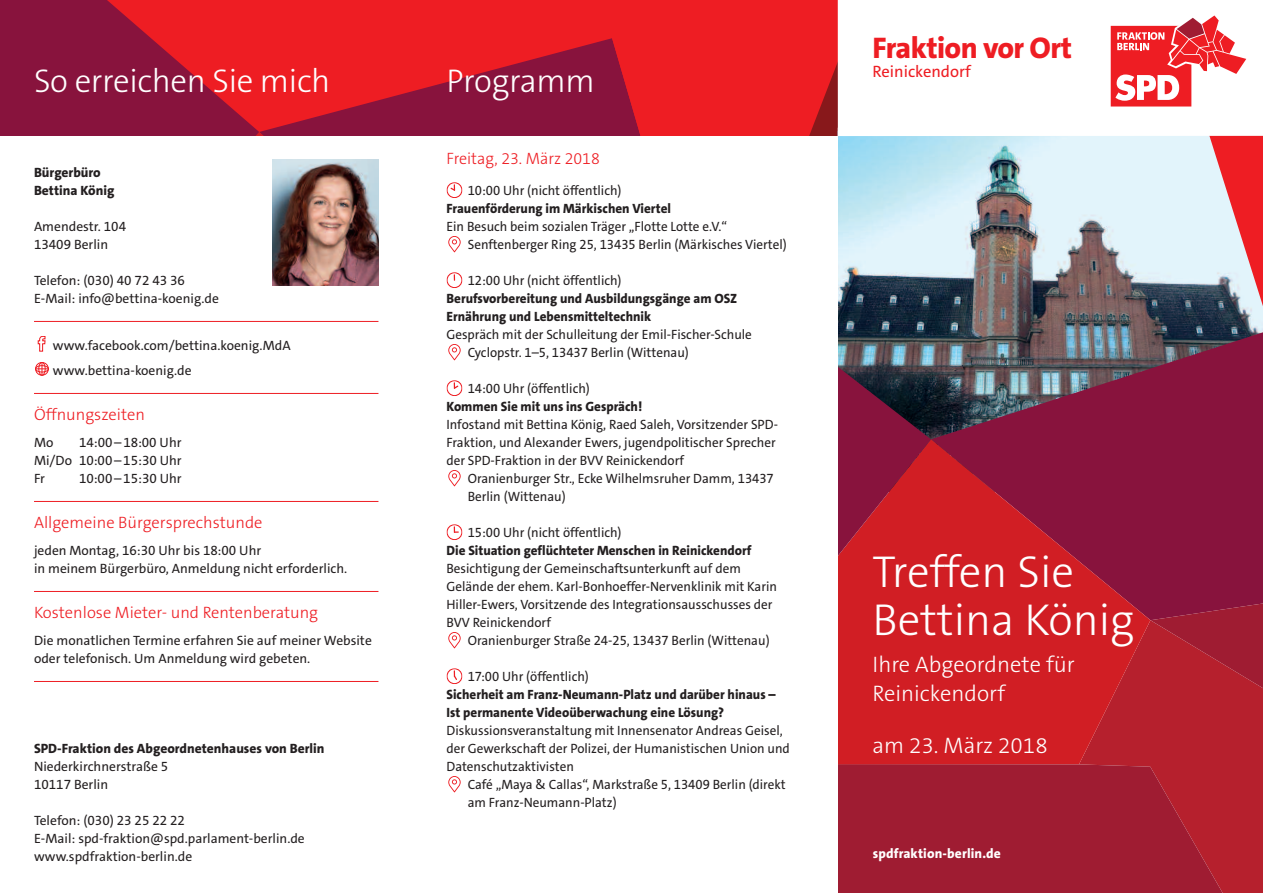
<style>
.page{position:relative;width:1263px;height:893px;background:#fff}
.page>*{position:absolute;margin:0;border:0;box-sizing:border-box;transform-origin:0 0}
.t1{font:300 45px/48px "The Sans B3";color:#fff}
.t2{font:300 33px "The Sans B3";letter-spacing:-.01em;color:#fff}
.t3{font:800 30px "SPD The Sans";letter-spacing:-.02em;color:#ee1d23}
.t4{font:300 22.5px/28.5px "The Sans B3";color:#fff}
.t5{font:300 16.5px "The Sans B3";color:#ee1d23}
.t6{font:16.5px "SPD The Sans";color:#ee1d23}
.t7{font:13.5px/18px "SPD The Sans";color:#231f20}
.t8{font:800 13.5px/18px "SPD The Sans";color:#231f20}
.t9{font:800 13.5px "SPD The Sans";letter-spacing:.01em;color:#fff}
</style>
<div class="page">
<svg style="left:259px;top:38px;width:293px;height:98px;background:#c1182e"></svg>
<svg style="left:0;top:0;width:259px;height:136px;background:#a51535"></svg>
<svg style="left:552px;top:0;width:215px;height:136px;background:#d61a29"></svg>
<svg style="left:767px;top:0;width:71px;height:136px;background:#e21d22"></svg>
<img style="left:838px;top:136px;width:273px;height:194px">
<div style="left:1225px;top:719px;width:38px;height:174px;background:#b6202d"></div>
<img style="left:931px;top:330px;width:180px;height:109px">
<svg style="left:931px;top:439px;width:180px;height:258px;background:#bb1a2b"></svg>
<svg style="left:838px;top:219px;width:93px;height:478px;background:#983d4d"></svg>
<svg style="left:838px;top:697px;width:387px;height:196px;background:#ae1d2e"></svg>
<svg style="left:448px;top:182px;width:14px;height:16px"></svg>
<div style="left:446px;top:182px;width:16px;height:16px;border:1px solid #ee1d23;border-radius:50%"></div>
<svg style="left:450px;top:184px;width:5px;height:7px"></svg>
<svg style="left:448px;top:236px;width:13px;height:16px"></svg>
<svg style="left:448px;top:272px;width:14px;height:16px"></svg>
<div style="left:446px;top:272px;width:16px;height:16px;border:1px solid #ee1d23;border-radius:50%"></div>
<svg style="left:448px;top:344px;width:13px;height:16px"></svg>
<svg style="left:448px;top:380px;width:14px;height:16px"></svg>
<div style="left:446px;top:380px;width:16px;height:16px;border:1px solid #ee1d23;border-radius:50%"></div>
<svg style="left:453px;top:382px;width:6px;height:7px"></svg>
<svg style="left:448px;top:470px;width:13px;height:16px"></svg>
<svg style="left:448px;top:524px;width:14px;height:16px"></svg>
<div style="left:446px;top:524px;width:16px;height:16px;border:1px solid #ee1d23;border-radius:50%"></div>
<svg style="left:454px;top:526px;width:5px;height:7px"></svg>
<svg style="left:448px;top:632px;width:13px;height:16px"></svg>
<svg style="left:448px;top:668px;width:14px;height:16px"></svg>
<div style="left:446px;top:668px;width:16px;height:16px;border:1px solid #ee1d23;border-radius:50%"></div>
<svg style="left:453px;top:670px;width:4px;height:10px"></svg>
<svg style="left:448px;top:776px;width:13px;height:16px"></svg>
<hr style="left:34px;top:321px;width:344px;height:1px;background:#ee1d23">
<hr style="left:34px;top:393px;width:344px;height:1px;background:#ee1d23">
<hr style="left:34px;top:501px;width:344px;height:1px;background:#ee1d23">
<hr style="left:34px;top:591px;width:344px;height:1px;background:#ee1d23">
<hr style="left:34px;top:681px;width:344px;height:1px;background:#ee1d23">
<svg style="left:38px;top:336px;width:8px;height:16px"></svg>
<svg style="left:35px;top:362px;width:14px;height:13px"></svg>
<img style="left:273px;top:159px;width:105px;height:126px">
<svg style="left:1111px;top:15px;width:152px;height:704px;background:#af5c71"></svg>
<h2 class="t2" style="left:34px;top:64px;width:298px">So erreichen Sie mich</h2>
<p class="t8" style="left:34px;top:164px;width:82px">Bürgerbüro<br>Bettina König</p>
<p class="t7" style="left:34px;top:218px;width:94px">Amendestr. 104<br>13409 Berlin</p>
<p class="t7" style="left:34px;top:272px;width:186px">Telefon: (030) 40 72 43 36<br>E-Mail: info@bettina-koenig.de</p>
<p class="t7" style="left:53px;top:333px;width:239px;line-height:25.3px">www.facebook.com/bettina.koenig.MdA www.bettina-koenig.de</p>
<p class="t5" style="left:34px;top:406px;width:112px">Öffnungszeiten</p>
<p class="t7" style="left:34px;top:434px;width:21px">Mo</p>
<p class="t7" style="left:34px;top:434px;width:149px;text-align:justify;text-indent:45px">14:00–18:00 Uhr Mi/Do 10:00–15:30 Uhr Fr</p>
<p class="t7" style="left:79px;top:470px;width:104px">10:00–15:30 Uhr</p>
<p class="t5" style="left:34px;top:514px;width:230px">Allgemeine Bürgersprechstunde</p>
<p class="t7" style="left:34px;top:542px;width:315px">jeden Montag, 16:30 Uhr bis 18:00 Uhr<br>in meinem Bürgerbüro, Anmeldung nicht erforderlich.</p>
<p class="t5" style="left:34px;top:604px;width:286px">Kostenlose Mieter- und Rentenberatung</p>
<p class="t7" style="left:34px;top:632px;width:339px">Die monatlichen Termine erfahren Sie auf meiner Website oder telefonisch. Um Anmeldung wird gebeten.</p>
<p class="t8" style="left:34px;top:740px;width:292px">SPD-Fraktion des Abgeordnetenhauses von Berlin</p>
<p class="t7" style="left:34px;top:758px;width:136px">Niederkirchnerstraße 5<br>10117 Berlin</p>
<p class="t7" style="left:34px;top:812px;width:272px">Telefon: (030) 23 25 22 22<br>E-Mail: spd-fraktion@spd.parlament-berlin.de www.spdfraktion-berlin.de</p>
<h2 class="t2" style="left:446px;top:64px;width:150px">Programm</h2>
<p class="t5" style="left:446px;top:150px;width:155px">Freitag, 23. März 2018</p>
<p class="t7" style="left:468px;top:182px;width:155px">10:00 Uhr (nicht öffentlich)</p>
<p class="t8" style="left:446px;top:200px;width:226px">Frauenförderung im Märkischen Viertel</p>
<p class="t7" style="left:468px;top:218px;width:321px;text-indent:-21px">Ein Besuch beim sozialen Träger „Flotte Lotte e.V.“<br>Senftenberger Ring 25, 13435 Berlin (Märkisches Viertel)</p>
<p class="t7" style="left:468px;top:272px;width:155px">12:00 Uhr (nicht öffentlich)</p>
<p class="t8" style="left:446px;top:290px;width:292px">Berufsvorbereitung und Ausbildungsgänge am OSZ<br>Ernährung und Lebensmitteltechnik</p>
<p class="t7" style="left:468px;top:326px;width:286px;text-indent:-21px">Gespräch mit der Schulleitung der Emil-Fischer-Schule<br>Cyclopstr. 1–5, 13437 Berlin (Wittenau)</p>
<p class="t7" style="left:468px;top:380px;width:124px">14:00 Uhr (öffentlich)</p>
<p class="t8" style="left:446px;top:398px;width:197px">Kommen Sie mit uns ins Gespräch!</p>
<p class="t7" style="left:446px;top:416px;width:333px">Infostand mit Bettina König, Raed Saleh, Vorsitzender SPD-<br>Fraktion, und Alexander Ewers, jugendpolitischer Sprecher der SPD-Fraktion in der BVV Reinickendorf</p>
<p class="t7" style="left:468px;top:470px;width:308px">Oranienburger Str., Ecke Wilhelmsruher Damm, 13437<br>Berlin (Wittenau)</p>
<p class="t7" style="left:468px;top:524px;width:155px">15:00 Uhr (nicht öffentlich)</p>
<p class="t8" style="left:446px;top:542px;width:307px">Die Situation geflüchteter Menschen in Reinickendorf</p>
<p class="t7" style="left:446px;top:560px;width:332px">Besichtigung der Gemeinschaftsunterkunft auf dem Gelände der ehem. Karl-Bonhoeffer-Nervenklinik mit Karin Hiller-Ewers, Vorsitzende des Integrationsausschusses der BVV Reinickendorf</p>
<p class="t7" style="left:468px;top:632px;width:303px">Oranienburger Straße 24-25, 13437 Berlin (Wittenau)</p>
<p class="t7" style="left:468px;top:668px;width:123px">17:00 Uhr (öffentlich)</p>
<p class="t8" style="left:446px;top:686px;width:331px">Sicherheit am Franz-Neumann-Platz und darüber hinaus –<br>Ist permanente Videoüberwachung eine Lösung?</p>
<p class="t7" style="left:446px;top:722px;width:345px">Diskussionsveranstaltung mit Innensenator Andreas Geisel, der Gewerkschaft der Polizei, der Humanistischen Union und<br>Datenschutzaktivisten</p>
<p class="t7" style="left:468px;top:776px;width:319px">Café „Maya &amp; Callas“, Markstraße 5, 13409 Berlin (direkt am Franz-Neumann-Platz)</p>
<h3 class="t3" style="left:872px;top:28px;width:201px">Fraktion vor Ort</h3>
<p class="t6" style="left:872px;top:61px;width:100px">Reinickendorf</p>
<h1 class="t1" style="left:872px;top:550px;width:263px">Treffen Sie<br>Bettina König</h1>
<h3 class="t4" style="left:872px;top:651px;width:204px">Ihre Abgeordnete für<br>Reinickendorf</h3>
<h3 class="t4" style="left:873px;top:732px;width:177px">am 23. März 2018</h3>
<p class="t9" style="left:873px;top:844px;width:130px">spdfraktion-berlin.de</p>
</div>
